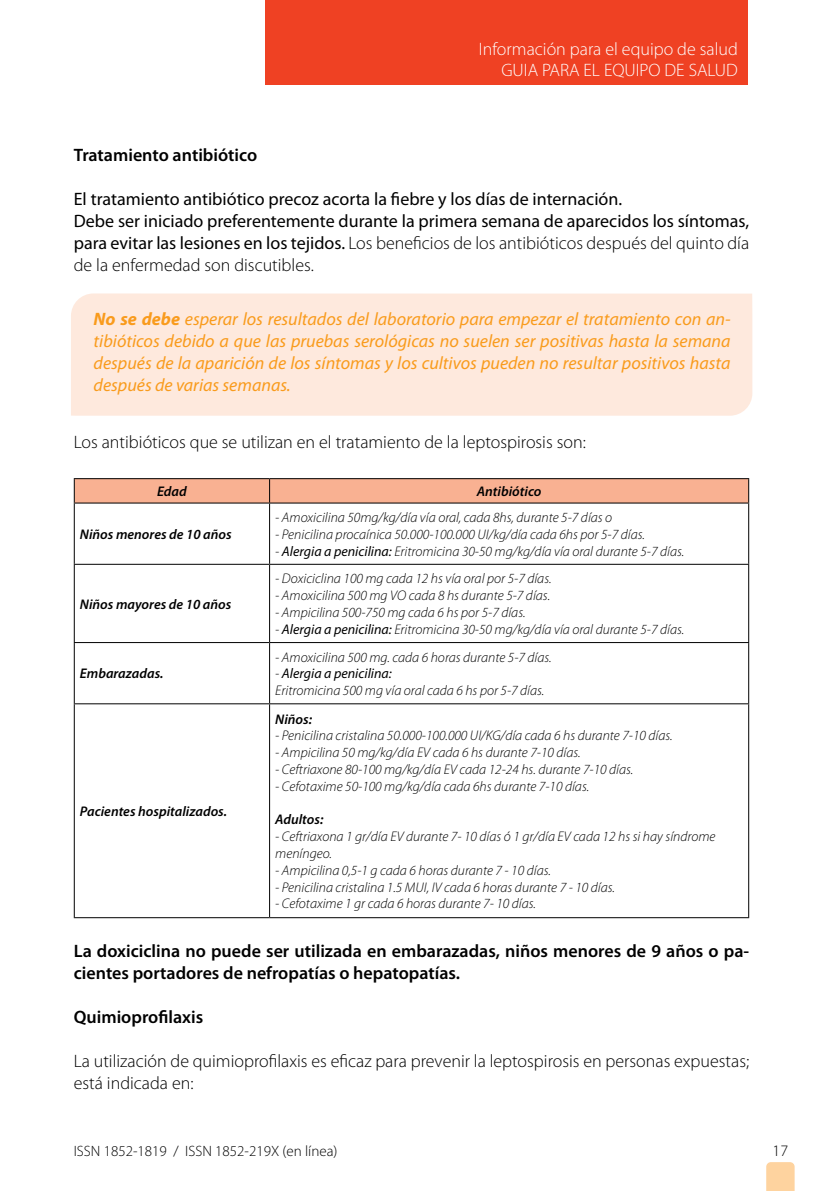
<style>
.page{position:relative;width:823px;height:1191px;background:#fff}
.page>*{position:absolute;margin:0;border:0;box-sizing:border-box;transform-origin:0 0}
.t1{font:18px/22.2px "Myriad Pro";color:#000}
.t2{font:italic 18px/22px "Myriad Pro";color:#f99b1c;text-align:justify}
.t3{font:300 18px/22.2px "Myriad Pro";color:#000}
.t4{font:600 18px/22.2px "Myriad Pro";color:#000}
.t5{font:300 18px/21.6px "Myriad Pro";color:#fff;text-align:right}
.t6{font:300 16px "Myriad Pro";color:#000}
.t7{font:300 15px "Myriad Pro";color:#000}
.t8{font:italic 300 14px/16.8px "Myriad Pro";color:#000}
.t9{font:italic 600 14px "Myriad Pro";color:#000}
.s1{font-weight:300}
.s2{font-weight:700}
.s3{font-weight:400}
</style>
<div class="page">
<svg style="left:766px;top:1162px;width:28px;height:29px"></svg>
<div style="left:265px;top:0;width:482px;height:85px;background:#ef4123"></div>
<svg style="left:74px;top:478px;width:674px;height:24px;background:#eda98b"></svg>
<hr style="left:74px;top:502px;width:195px;height:1px;background:#000">
<hr style="left:74px;top:503px;width:1px;height:61px;background:#000">
<hr style="left:269px;top:502px;width:479px;height:1px;background:#000">
<hr style="left:269px;top:503px;width:1px;height:61px;background:#000">
<hr style="left:747px;top:503px;width:1px;height:61px;background:#000">
<hr style="left:74px;top:564px;width:195px;height:1px;background:#000">
<hr style="left:74px;top:565px;width:1px;height:77px;background:#000">
<hr style="left:269px;top:564px;width:479px;height:1px;background:#000">
<hr style="left:269px;top:565px;width:1px;height:77px;background:#000">
<hr style="left:747px;top:565px;width:1px;height:77px;background:#000">
<hr style="left:74px;top:642px;width:195px;height:1px;background:#000">
<hr style="left:74px;top:643px;width:1px;height:60px;background:#000">
<hr style="left:269px;top:642px;width:479px;height:1px;background:#000">
<hr style="left:269px;top:643px;width:1px;height:60px;background:#000">
<hr style="left:747px;top:643px;width:1px;height:60px;background:#000">
<hr style="left:74px;top:703px;width:195px;height:1px;background:#000">
<hr style="left:74px;top:704px;width:1px;height:213px;background:#000">
<hr style="left:269px;top:703px;width:479px;height:1px;background:#000">
<hr style="left:269px;top:704px;width:1px;height:213px;background:#000">
<hr style="left:747px;top:704px;width:1px;height:213px;background:#000">
<hr style="left:74px;top:917px;width:195px;height:1px;background:#000">
<hr style="left:269px;top:917px;width:479px;height:1px;background:#000">
<div style="left:71px;top:293px;width:681px;height:123px;background:#fee9dd"></div>
<p class="t5" style="left:478px;top:38px;width:260px">Información para el equipo de salud<br>GUIA PARA EL EQUIPO DE SALUD</p>
<p class="t4" style="left:74px;top:144px;width:185px">Tratamiento antibiótico</p>
<p class="t1" style="left:74px;top:188px;width:676px">El tratamiento antibiótico precoz acorta la fiebre y los días de internación.<br>Debe ser iniciado preferentemente durante la primera semana de aparecidos los síntomas, para evitar las lesiones en los tejidos. <span class="s1">Los beneficios de los antibióticos después del quinto día de la enfermedad son discutibles.</span></p>
<p class="t2" style="left:94px;top:309px;width:638px"><span class="s2">No se debe</span> esperar los resultados del laboratorio para empezar el tratamiento con an&shy;tibióticos debido a que las pruebas serológicas no suelen ser positivas hasta la semana después de la aparición de los síntomas y los cultivos pueden no resultar positivos hasta después de varias semanas.</p>
<p class="t3" style="left:74px;top:431px;width:513px">Los antibióticos que se utilizan en el tratamiento de la leptospirosis son:</p>
<p class="t9" style="left:157px;top:484px;width:31px">Edad</p>
<p class="t9" style="left:476px;top:484px;width:66px">Antibiótico</p>
<p class="t9" style="left:80px;top:526px;width:153px">Niños menores de 10 años</p>
<p class="t8" style="left:275px;top:509px;width:338px">- Amoxicilina 50mg/kg/día vía oral, cada 8hs, durante 5-7 días o</p>
<p class="t8" style="left:275px;top:526px;width:371px">- Penicilina procaínica 50.000-100.000 UI/kg/día cada 6hs por 5-7 días.</p>
<p class="t8" style="left:275px;top:543px;width:410px">- <span class="s3">Alergia a penicilina:</span> Eritromicina 30-50 mg/kg/día vía oral durante 5-7 días.</p>
<p class="t9" style="left:80px;top:596px;width:153px">Niños mayores de 10 años</p>
<p class="t9" style="left:80px;top:666px;width:85px">Embarazadas.</p>
<p class="t8" style="left:275px;top:571px;width:277px">- Doxiciclina 100 mg cada 12 hs vía oral por 5-7 días.</p>
<p class="t8" style="left:275px;top:587px;width:276px">- Amoxicilina 500 mg VO cada 8 hs durante 5-7 días.</p>
<p class="t8" style="left:275px;top:604px;width:252px">- Ampicilina 500-750 mg cada 6 hs por 5-7 días.</p>
<p class="t8" style="left:275px;top:621px;width:410px">- <span class="s3">Alergia a penicilina:</span> Eritromicina 30-50 mg/kg/día vía oral durante 5-7 días.</p>
<p class="t8" style="left:275px;top:649px;width:278px">- Amoxicilina 500 mg. cada 6 horas durante 5-7 días.</p>
<p class="t8" style="left:275px;top:666px;width:270px">- <span class="s3">Alergia a penicilina:<br></span>Eritromicina 500 mg vía oral cada 6 hs por 5-7 días.</p>
<p class="t9" style="left:275px;top:711px;width:38px">Niños:</p>
<p class="t8" style="left:275px;top:727px;width:399px">- Penicilina cristalina 50.000-100.000 UI/KG/día cada 6 hs durante 7-10 días.</p>
<p class="t8" style="left:275px;top:744px;width:307px">- Ampicilina 50 mg/kg/día EV cada 6 hs durante 7-10 días.</p>
<p class="t8" style="left:275px;top:761px;width:359px">- Ceftriaxone 80-100 mg/kg/día EV cada 12-24 hs. durante 7-10 días.</p>
<p class="t8" style="left:275px;top:778px;width:315px">- Cefotaxime 50-100 mg/kg/día cada 6hs durante 7-10 días.</p>
<p class="t9" style="left:275px;top:812px;width:50px">Adultos:</p>
<p class="t8" style="left:275px;top:828px;width:441px">- Ceftriaxona 1 gr/día EV durante 7- 10 días ó 1 gr/día EV cada 12 hs si hay síndrome meníngeo.</p>
<p class="t8" style="left:275px;top:862px;width:277px">- Ampicilina 0,5-1 g cada 6 horas durante 7 - 10 días.</p>
<p class="t8" style="left:275px;top:879px;width:341px">- Penicilina cristalina 1.5 MUI, IV cada 6 horas durante 7 - 10 días.</p>
<p class="t8" style="left:275px;top:895px;width:262px">- Cefotaxime 1 gr cada 6 horas durante 7- 10 días.</p>
<p class="t4" style="left:74px;top:940px;width:676px">La doxiciclina no puede ser utilizada en embarazadas, niños menores de 9 años o pa&shy;cientes portadores de nefropatías o hepatopatías.</p>
<p class="t4" style="left:74px;top:1006px;width:131px">Quimioprofilaxis</p>
<p class="t3" style="left:74px;top:1050px;width:676px">La utilización de quimioprofilaxis es eficaz para prevenir la leptospirosis en personas expuestas; está indicada en:</p>
<p class="t9" style="left:80px;top:803px;width:148px">Pacientes hospitalizados.</p>
<p class="t7" style="left:74px;top:1143px;width:265px">ISSN 1852-1819 / ISSN 1852-219X (en línea)</p>
<p class="t6" style="left:772px;top:1141px;width:17px">17</p>
</div>
